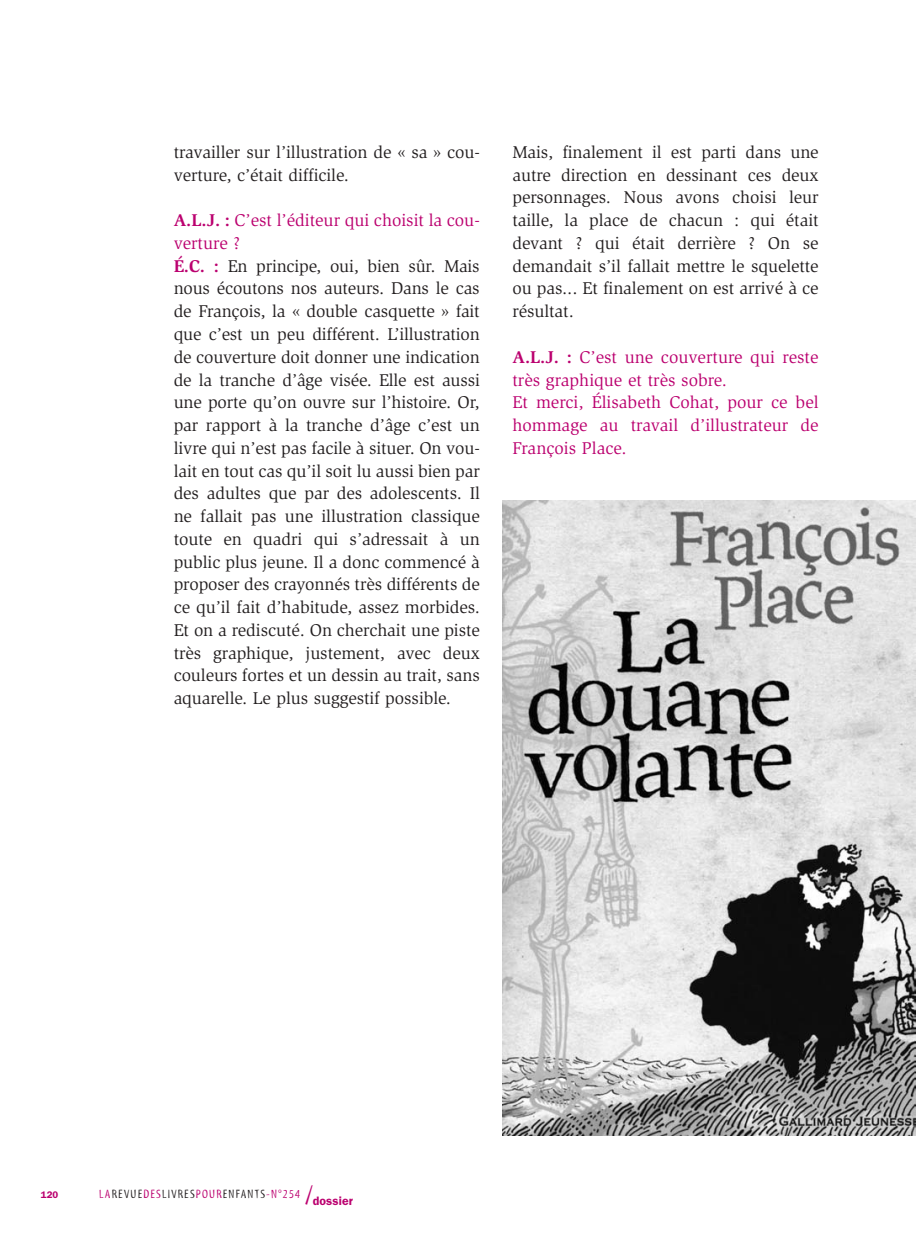
<style>
.page{position:relative;width:918px;height:1241px;background:#fff}
.page>*{position:absolute;margin:0;border:0;box-sizing:border-box;transform-origin:0 0}
.t1{font:17.5px/22.8px "Slimbach";letter-spacing:-.005em;color:#231f20}
.t2{font:17.5px/22.8px "Slimbach";color:#bb016f}
.t3{font:12.25px "Myriad Tilt";letter-spacing:.1em;color:#231f20}
.t4{font:600 9.62px "Franklin Gothic";color:#bb016f}
.s1{font-weight:700;color:#bb016f}
.s2{color:#bb016f}
.s3{font-weight:700}
.s4{font-size:26.25px;color:#bb016f}
.s5{font-family:"Franklin Gothic";font-weight:600;color:#bb016f}
</style>
<div class="page">
<img style="left:502px;top:500px;width:413px;height:635px">
<p class="t1" style="left:174px;top:142px;width:308px">travailler sur l’illustration de « sa » cou&shy;verture, c’était difficile.</p>
<p class="t1" style="left:174px;top:210px;width:308px"><span class="s1">A.L.J. :</span> <span class="s2">C’est l’éditeur qui choisit la cou&shy;verture ?<br></span><span class="s1">É.C. :</span> En principe, oui, bien sûr. Mais nous écoutons nos auteurs. Dans le cas de François, la « double casquette » fait que c’est un peu différent. L’illustration de couverture doit donner une indication de la tranche d’âge visée. Elle est aussi une porte qu’on ouvre sur l’histoire. Or, par rapport à la tranche d’âge c’est un livre qui n’est pas facile à situer. On vou&shy;lait en tout cas qu’il soit lu aussi bien par des adultes que par des adolescents. Il ne fallait pas une illustration classique toute en quadri qui s’adressait à un public plus jeune. Il a donc commencé à proposer des crayonnés très différents de ce qu’il fait d’habitude, assez morbides.<br>Et on a rediscuté. On cherchait une piste très graphique, justement, avec deux couleurs fortes et un dessin au trait, sans aquarelle. Le plus suggestif possible.</p>
<p class="t1" style="left:512px;top:142px;width:308px;text-align:justify">Mais, finalement il est parti dans une autre direction en dessinant ces deux personnages. Nous avons choisi leur taille, la place de chacun : qui était devant ? qui était derrière ? On se demandait s’il fallait mettre le squelette ou pas... Et finalement on est arrivé à ce résultat.</p>
<p class="t2" style="left:512px;top:347px;width:308px"><span class="s3">A.L.J. :</span> C’est une couverture qui reste très graphique et très sobre.<br>Et merci, Élisabeth Cohat, pour ce bel hommage au travail d’illustrateur de<br>François Place.</p>
<p class="t4" style="left:41px;top:1188px;width:19px">120</p>
<p class="t3" style="left:99px;top:1188px;width:255px"><span class="s2">LA</span>REVUE<span class="s2">DES</span>LIVRES<span class="s2">POUR</span>ENFANTS<span class="s2">-N°254</span> <span class="s4">/</span><span class="s5">dossier</span></p>
</div>
